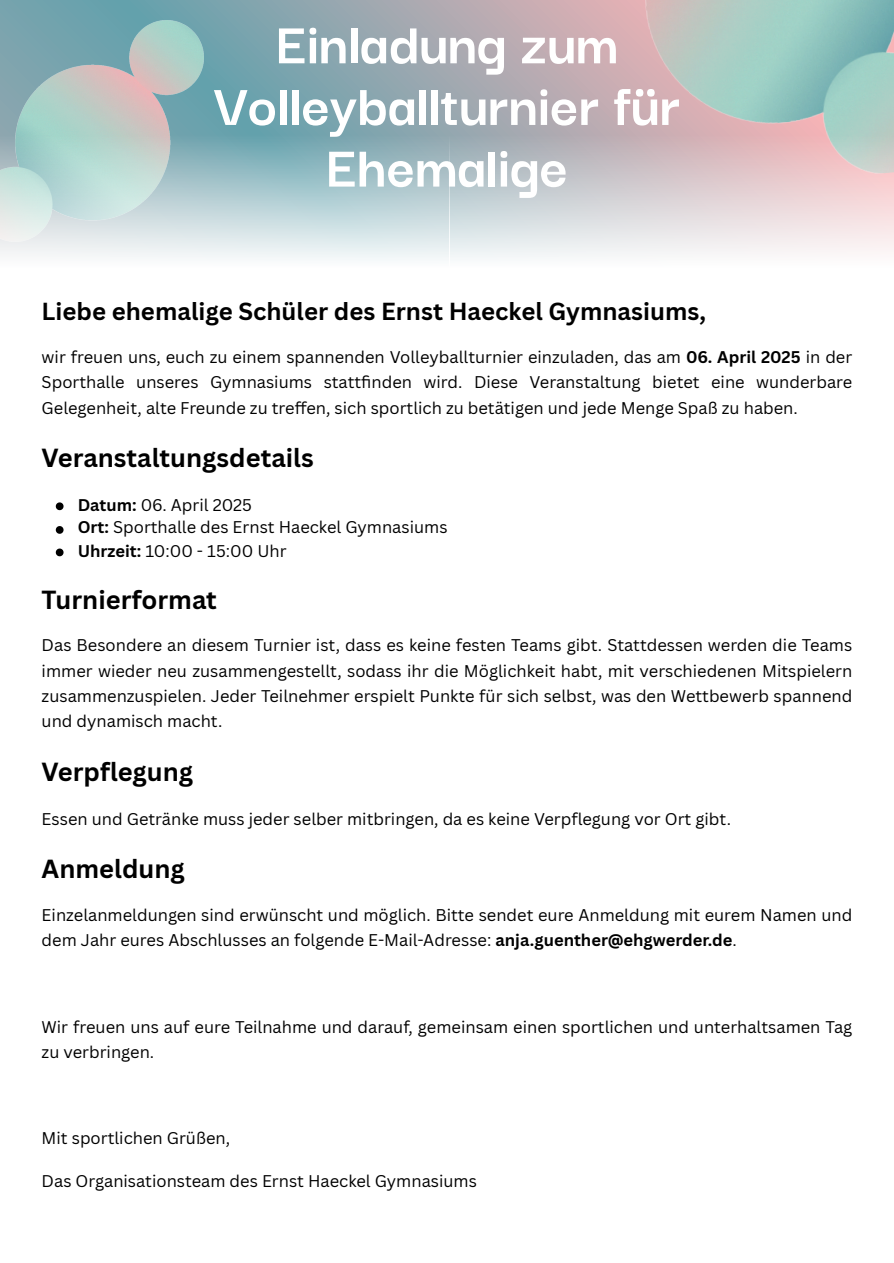
<style>
.page{position:relative;width:894px;height:1263px;background:#fff}
.page>*{position:absolute;margin:0;border:0;box-sizing:border-box;transform-origin:0 0}
.t1{font:700 61.95px/61.7px "Darker Grotesque";color:#fff;text-align:center}
.t2{font:700 25.5px "Canva Sans";color:#000}
.t3{font:700 24px "Canva Sans";color:#000}
.t4{font:16.5px/25.2px "Canva Sans";color:#000;text-align:justify}
.s1{font-weight:700}
</style>
<div class="page">
<svg style="left:56px;top:502px;width:7px;height:8px"></svg>
<svg style="left:56px;top:526px;width:7px;height:8px"></svg>
<svg style="left:56px;top:549px;width:7px;height:7px"></svg>
<svg style="left:0;top:0;width:556px;height:117px;background:#91a6af"></svg>
<img style="left:556px;top:0;width:337px;height:117px">
<img style="left:0;top:21px;width:203px;height:96px">
<svg style="left:0;top:117px;width:449px;height:143px;background:#b6d0d2"></svg>
<svg style="left:449px;top:117px;width:444px;height:141px;background:#d7ced1"></svg>
<p class="t1" style="left:213px;top:9px;width:468px">Einladung zum<br>Volleyballturnier für<br>Ehemalige</p>
<h2 class="t3" style="left:42px;top:294px;width:665px">Liebe ehemalige Schüler des Ernst Haeckel Gymnasiums,</h2>
<p class="t4" style="left:42px;top:344px;width:811px">wir freuen uns, euch zu einem spannenden Volleyballturnier einzuladen, das am <span class="s1">06. April 2025</span> in der Sporthalle unseres Gymnasiums stattfi nden wird. Diese Veranstaltung bietet eine wunderbare Gelegenheit, alte Freunde zu treffen, sich sportlich zu betätigen und jede Menge Spaß zu haben.</p>
<h1 class="t2" style="left:42px;top:440px;width:273px">Veranstaltungsdetails</h1>
<p class="t4" style="left:78px;top:492px;width:176px"><span class="s1">Datum:</span> 06. April 2025</p>
<p class="t4" style="left:78px;top:514px;width:371px"><span class="s1">Ort:</span> Sporthalle des Ernst Haeckel Gymnasiums</p>
<p class="t4" style="left:78px;top:538px;width:210px"><span class="s1">Uhrzeit:</span> 10:00 - 15:00 Uhr</p>
<h1 class="t2" style="left:42px;top:581px;width:177px">Turnierformat</h1>
<p class="t4" style="left:42px;top:632px;width:811px">Das Besondere an diesem Turnier ist, dass es keine festen Teams gibt. Stattdessen werden die Teams immer wieder neu zusammengestellt, sodass ihr die Möglichkeit habt, mit verschiedenen Mitspielern zusammenzuspielen. Jeder Teilnehmer erspielt Punkte für sich selbst, was den Wettbewerb spannend und dynamisch macht.</p>
<h1 class="t2" style="left:42px;top:754px;width:153px">Verpflegung</h1>
<p class="t4" style="left:42px;top:806px;width:690px">Essen und Getränke muss jeder selber mitbringen, da es keine Verpflegung vor Ort gibt.</p>
<h1 class="t2" style="left:42px;top:850px;width:145px">Anmeldung</h1>
<p class="t4" style="left:42px;top:903px;width:811px;line-height:24.8px">Einzelanmeldungen sind erwünscht und möglich. Bitte sendet eure Anmeldung mit eurem Namen und dem Jahr eures Abschlusses an folgende E-Mail-Adresse: <span class="s1">anja.guenther@ehgwerder.de</span>.</p>
<p class="t4" style="left:42px;top:1014px;width:811px;line-height:24.8px">Wir freuen uns auf eure Teilnahme und darauf, gemeinsam einen sportlichen und unterhaltsamen Tag zu verbringen.</p>
<p class="t4" style="left:42px;top:1125px;width:190px">Mit sportlichen Grüßen,</p>
<p class="t4" style="left:42px;top:1168px;width:436px">Das Organisationsteam des Ernst Haeckel Gymnasiums</p>
</div>
